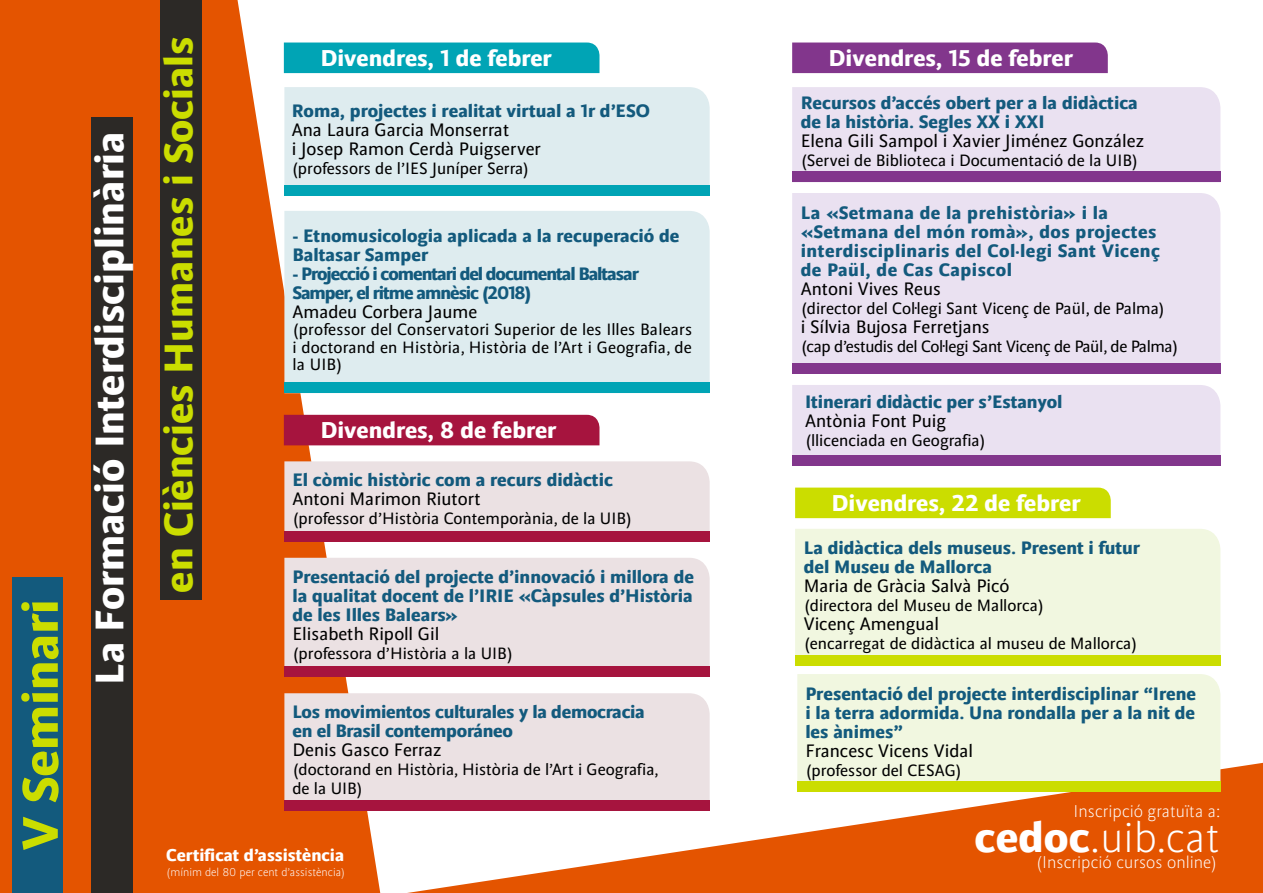
<style>
.page{position:relative;width:1263px;height:893px;background:#fff}
.page>*{position:absolute;margin:0;border:0;box-sizing:border-box;transform-origin:0 0}
.t1{font:700 52.5px "UI Bsans";color:#cbdd00}
.t2{font:300 45px "UI Bsans";color:#fff}
.t3{font:700 42px "UI Bsans";color:#fff}
.t4{font:700 42px "UI Bsans";color:#cbdd00}
.t5{font:700 24.15px "UI Bsans";color:#fff}
.t6{font:700 18.9px/19px "UI Bsans";color:#135a7d}
.t7{font:18.9px/18.9px "UI Bsans";color:#000}
.t8{font:700 18.9px/19px "UI Bsans";letter-spacing:.025em;color:#135a7d}
.t9{font:700 18.9px/18.9px "UI Bsans";letter-spacing:-.055em;color:#135a7d}
.t10{font:300 18px "UI Bsans";color:#fff}
.t11{font:700 18px "UI Bsans";color:#fff}
.t12{font:17.25px/17.2px "UI Bsans";color:#000}
.t13{font:17.25px "UI Bsans";letter-spacing:-.025em;color:#000}
.t14{font:300 12px "UI Bsans";color:#fff}
.s1{font-weight:700}
</style>
<div class="page">
<div style="left:0;top:0;width:84px;height:762px;background:#e45400"></div>
<svg style="left:84px;top:0;width:315px;height:762px;fill:#e45400"></svg>
<svg style="left:0;top:762px;width:1263px;height:131px;fill:#e45400"></svg>
<div style="left:12px;top:577px;width:51px;height:316px;background:#135a7d"></div>
<div style="left:91px;top:117px;width:41px;height:776px;background:#2c2926"></div>
<div style="left:160px;top:0;width:41px;height:600px;background:#2c2926"></div>
<div style="left:795px;top:529px;width:425px;height:126px;background:#f1f7e0"></div>
<div style="left:795px;top:655px;width:425px;height:11px;background:#cbdd00"></div>
<div style="left:797px;top:674px;width:423px;height:107px;background:#f1f7e0"></div>
<div style="left:797px;top:781px;width:423px;height:11px;background:#cbdd00"></div>
<div style="left:792px;top:87px;width:428px;height:85px;background:#eae1f1"></div>
<div style="left:792px;top:172px;width:428px;height:10px;background:#82368c"></div>
<div style="left:792px;top:193px;width:428px;height:170px;background:#eae1f1"></div>
<div style="left:792px;top:363px;width:428px;height:11px;background:#82368c"></div>
<div style="left:792px;top:385px;width:428px;height:70px;background:#eae1f1"></div>
<div style="left:792px;top:455px;width:428px;height:11px;background:#82368c"></div>
<div style="left:284px;top:693px;width:426px;height:107px;background:#ebe1e3"></div>
<div style="left:284px;top:800px;width:426px;height:11px;background:#a6143e"></div>
<div style="left:284px;top:461px;width:426px;height:70px;background:#ebe1e3"></div>
<div style="left:284px;top:531px;width:426px;height:11px;background:#a6143e"></div>
<div style="left:284px;top:558px;width:426px;height:108px;background:#ebe1e3"></div>
<div style="left:284px;top:666px;width:426px;height:11px;background:#a6143e"></div>
<div style="left:792px;top:43px;width:316px;height:30px;background:#82368c"></div>
<div style="left:284px;top:87px;width:426px;height:98px;background:#deecef"></div>
<div style="left:284px;top:185px;width:426px;height:11px;background:#00a4b5"></div>
<div style="left:284px;top:211px;width:426px;height:171px;background:#deecef"></div>
<div style="left:284px;top:382px;width:426px;height:11px;background:#00a4b5"></div>
<div style="left:284px;top:43px;width:315px;height:30px;background:#00a4b5"></div>
<div style="left:284px;top:415px;width:315px;height:30px;background:#a6143e"></div>
<div style="left:795px;top:488px;width:316px;height:30px;background:#cbdd00"></div>
<h1 class="t1" style="left:9px;top:850px;width:253px;rotate:-90deg">V Seminari</h1>
<h3 class="t3" style="left:84px;top:685px;width:554px;rotate:-90deg">La Formació Interdisciplinària</h3>
<h3 class="t4" style="left:153px;top:593px;width:558px;rotate:-90deg">en Ciències Humanes i Socials</h3>
<p class="t5" style="left:320px;top:43px;width:233px">Divendres, 1 de febrer</p>
<p class="t5" style="left:829px;top:43px;width:246px">Divendres, 15 de febrer</p>
<p class="t6" style="left:292px;top:101px;width:360px">Roma, projectes i realitat virtual a 1r d’ESO</p>
<p class="t7" style="left:292px;top:120px;width:251px">Ana Laura Garcia Monserrat<br>i Josep Ramon Cerdà Puigserver</p>
<p class="t12" style="left:292px;top:159px;width:239px">(professors de l’IES Juníper Serra)</p>
<p class="t6" style="left:292px;top:226px;width:388px">- Etnomusicologia aplicada a la recuperació de<br>Baltasar Samper</p>
<p class="t9" style="left:292px;top:264px;width:348px">- Projecció i comentari del documental Baltasar<br>Samper, el ritme amnèsic (2018)</p>
<p class="t7" style="left:292px;top:303px;width:186px">Amadeu Corbera Jaume</p>
<p class="t12" style="left:292px;top:321px;width:401px;text-align:justify">(professor del Conservatori Superior de les Illes Balears i doctorand en Història, Història de l’Art i Geografia, de la UIB)</p>
<p class="t5" style="left:320px;top:416px;width:237px">Divendres, 8 de febrer</p>
<p class="t6" style="left:292px;top:470px;width:322px">El còmic històric com a recurs didàctic</p>
<p class="t7" style="left:292px;top:489px;width:190px">Antoni Marimon Riutort</p>
<p class="t12" style="left:292px;top:509px;width:341px">(professor d’Història Contemporània, de la UIB)</p>
<p class="t6" style="left:292px;top:567px;width:403px;text-align:justify">Presentació del projecte d’innovació i millora de la qualitat docent de l’IRIE «Càpsules d’Història de les Illes Balears»</p>
<p class="t7" style="left:292px;top:624px;width:148px">Elisabeth Ripoll Gil</p>
<p class="t12" style="left:292px;top:644px;width:222px">(professora d’Història a la UIB)</p>
<p class="t6" style="left:292px;top:702px;width:354px">Los movimientos culturales y la democracia en el Brasil contemporáneo</p>
<p class="t7" style="left:292px;top:740px;width:151px">Denis Gasco Ferraz</p>
<p class="t12" style="left:292px;top:760px;width:368px;line-height:19px">(doctorand en Història, Història de l’Art i Geografia, de la UIB)</p>
<p class="t6" style="left:801px;top:93px;width:339px">Recursos d’accés obert per a la didàctica de la història. Segles XX i XXI</p>
<p class="t7" style="left:801px;top:131px;width:345px">Elena Gili Sampol i Xavier Jiménez González</p>
<p class="t12" style="left:801px;top:152px;width:339px">(Servei de Biblioteca i Documentació de la UIB)</p>
<p class="t8" style="left:801px;top:203px;width:361px">La «Setmana de la prehistòria» i la «Setmana del món romà», dos projectes interdisciplinaris del Col·legi Sant Vicenç de Paül, de Cas Capiscol</p>
<p class="t7" style="left:801px;top:279px;width:142px">Antoni Vives Reus</p>
<p class="t12" style="left:801px;top:300px;width:366px">(director del Col·legi Sant Vicenç de Paül, de Palma)</p>
<p class="t7" style="left:801px;top:317px;width:191px">i Sílvia Bujosa Ferretjans</p>
<p class="t13" style="left:801px;top:336px;width:379px">(cap d’estudis del Col·legi Sant Vicenç de Paül, de Palma)</p>
<p class="t6" style="left:805px;top:392px;width:259px">Itinerari didàctic per s’Estanyol</p>
<p class="t7" style="left:805px;top:411px;width:143px">Antònia Font Puig</p>
<p class="t12" style="left:805px;top:431px;width:182px">(llicenciada en Geografia)</p>
<p class="t5" style="left:832px;top:488px;width:250px">Divendres, 22 de febrer</p>
<p class="t6" style="left:804px;top:538px;width:338px">La didàctica dels museus. Present i futur del Museu de Mallorca</p>
<p class="t7" style="left:804px;top:576px;width:207px">Maria de Gràcia Salvà Picó</p>
<p class="t12" style="left:804px;top:596px;width:242px">(directora del Museu de Mallorca)</p>
<p class="t7" style="left:804px;top:614px;width:137px">Vicenç Amengual</p>
<p class="t12" style="left:804px;top:634px;width:335px">(encarregat de didàctica al museu de Mallorca)</p>
<p class="t6" style="left:805px;top:684px;width:392px;text-align:justify">Presentació del projecte interdisciplinar “Irene i la terra adormida. Una rondalla per a la nit de les ànimes”</p>
<p class="t7" style="left:805px;top:741px;width:169px">Francesc Vicens Vidal</p>
<p class="t12" style="left:805px;top:761px;width:158px">(professor del CESAG)</p>
<p class="t11" style="left:166px;top:845px;width:179px">Certificat d’assistència</p>
<p class="t14" style="left:166px;top:865px;width:181px">(mínim del 80 per cent d’assistència)</p>
<p class="t10" style="left:1073px;top:801px;width:148px">Inscripció gratuïta a:</p>
<h2 class="t2" style="left:974px;top:812px;width:247px"><span class="s1">cedoc</span>.uib.cat</h2>
<p class="t10" style="left:1036px;top:852px;width:183px">(Inscripció cursos online)</p>
</div>
